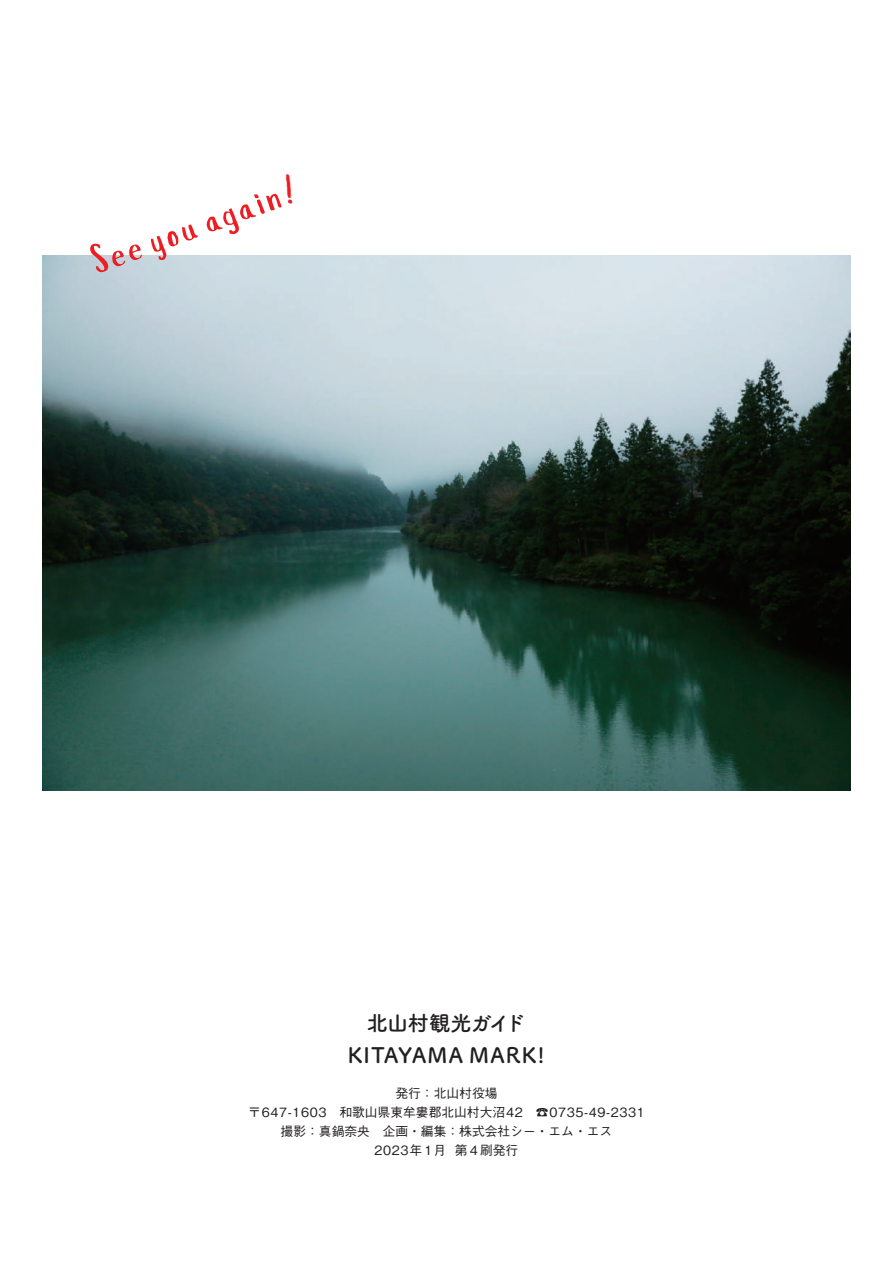
<style>
.page{position:relative;width:893px;height:1263px;background:#fff}
.page>*{position:absolute;margin:0;border:0;box-sizing:border-box;transform-origin:0 0}
.t1{font:40.35px "Slopes";color:#ee1d23}
.t2{font:700 21.3px/32px "Tsuku A Rd Gothic";letter-spacing:-.005em;color:#231f20;text-align:center}
.t3{font:500 12.75px "Gothic BBB Pr 5";color:#231f20}
.t4{font:500 12.75px "Gothic BBB Pr 5";letter-spacing:.05em;color:#231f20}
.t5{font:500 12.75px "Gothic BBB Pr 5";letter-spacing:.065em;color:#231f20}
</style>
<div class="page">
<img style="left:43px;top:255px;width:807px;height:536px">
<h1 class="t1" style="left:86px;top:245px;width:199px;rotate:-20deg">Seeyou again</h1>
<h2 class="t2" style="left:348px;top:1005px;width:199px">北山村観光ガイド<br>KITAYAMA MARK!</h2>
<p class="t3" style="left:395px;top:1083px;width:104px">発行：北山村役場</p>
<p class="t4" style="left:536px;top:1102px;width:111px">☎0735-49-2331</p>
<p class="t3" style="left:248px;top:1102px;width:276px">〒647-1603　和歌山県東牟婁郡北山村大沼42</p>
<p class="t3" style="left:281px;top:1121px;width:333px">撮影：真鍋奈央　企画・編集：株式会社シー・エム・エス</p>
<p class="t3" style="left:455px;top:1140px;width:65px">第 4 刷発行</p>
<p class="t5" style="left:375px;top:1140px;width:73px">2023年1月</p>
</div>
